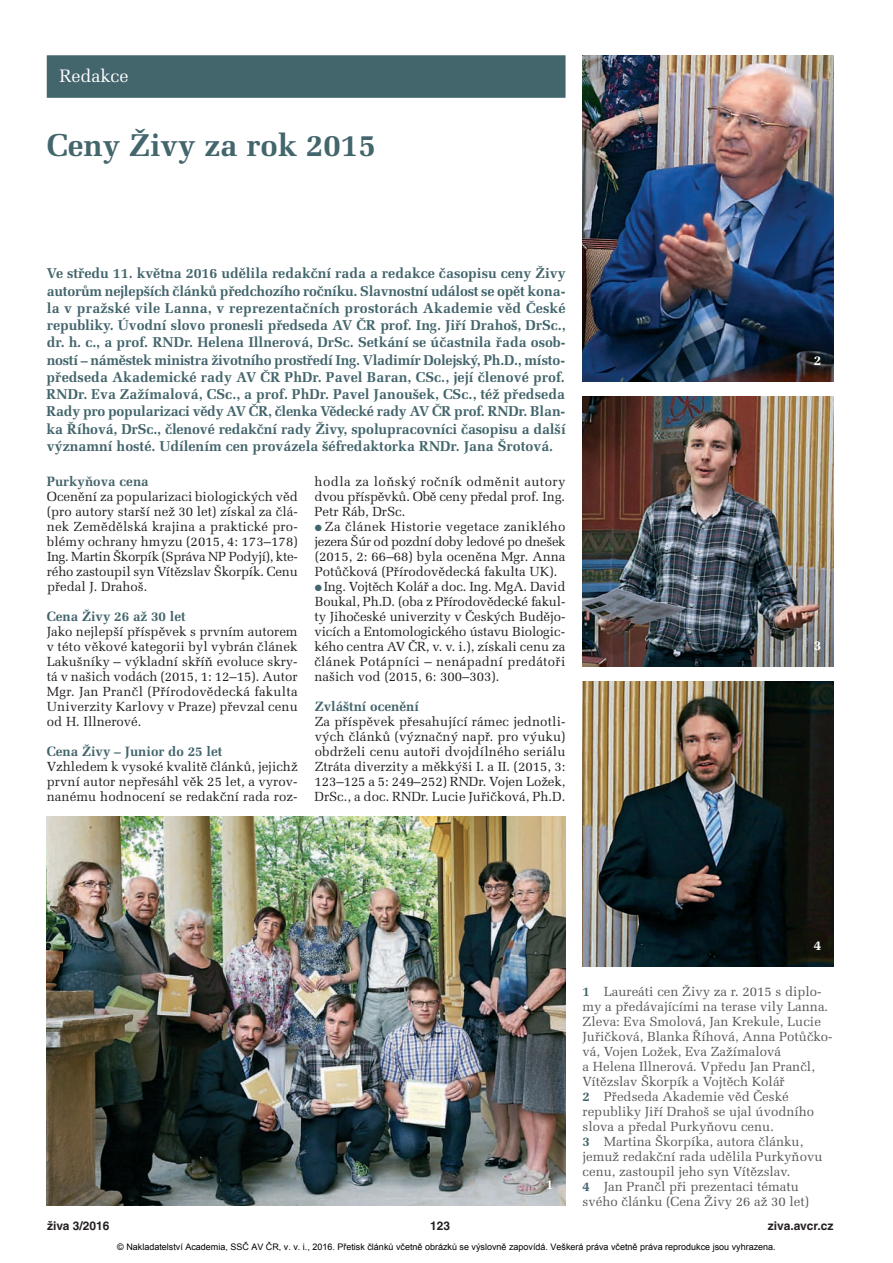
<style>
.page{position:relative;width:893px;height:1263px;background:#fff}
.page>*{position:absolute;margin:0;border:0;box-sizing:border-box;transform-origin:0 0}
.t1{font:700 31.5px "Melior CE";color:#43656c}
.t2{font:18px "Melior CE";color:#fff}
.t3{font:700 14.25px/17.2px "Melior CE";color:#43656c;text-align:justify}
.t4{font:700 13.5px "Melior CE";color:#43656c}
.t5{font:700 13.5px "Melior CE";color:#fff}
.t6{font:13.2px/15px "Melior CE";color:#231f20;text-align:justify}
.t7{font:13.2px/15px "Melior CE";color:#57585a}
.t8{font:700 12px "Helvetica CE";color:#231f20}
.t9{font:9px "Arial";color:#000}
.s1{color:#43656c}
.s2{font-weight:700;color:#43656c}
</style>
<div class="page">
<div style="left:47px;top:55px;width:519px;height:43px;background:#43656c"></div>
<img style="left:47px;top:816px;width:519px;height:389px">
<img style="left:583px;top:396px;width:250px;height:270px">
<img style="left:583px;top:681px;width:250px;height:285px">
<img style="left:583px;top:55px;width:250px;height:326px">
<h2 class="t2" style="left:60px;top:70px;width:71px">Redakce</h2>
<h1 class="t1" style="left:47px;top:134px;width:331px">Ceny Živy za rok 2015</h1>
<p class="t3" style="left:46px;top:266px;width:521px">Ve středu 11. května 2016 udělila redakční rada a redakce časopisu ceny Živy autorům nejlepších článků předchozího ročníku. Slavnostní událost se opět kona&shy;la v pražské vile Lanna, v reprezentačních prostorách Akademie věd České republiky. Úvodní slovo pronesli předseda AV ČR prof. Ing. Jiří Drahoš, DrSc., dr. h. c., a prof. RNDr. Helena Illnerová, DrSc. Setkání se účastnila řada osob&shy;ností – náměstek ministra životního prostředí Ing. Vladimír Dolejský, Ph.D., místo - předseda Akademické rady AV ČR PhDr. Pavel Baran, CSc., její členové prof.<br>RNDr. Eva Zažímalová, CSc., a prof. PhDr. Pavel Janoušek, CSc., též předseda Rady pro popularizaci vědy AV ČR, členka Vědecké rady AV ČR prof. RNDr. Blan&shy;ka Říhová, DrSc., členové redakční rady Živy, spolupracovníci časopisu a další významní hosté. Udílením cen provázela šéfredaktorka RNDr. Jana Šrotová.</p>
<p class="t4" style="left:47px;top:477px;width:104px">Purkyňova cena</p>
<p class="t6" style="left:47px;top:491px;width:253px">Ocenění za popularizaci biologických věd (pro autory starší než 30 let) získal za člá&shy;nek Zemědělská krajina a praktické pro&shy;blémy ochrany hmyzu (2015, 4: 173–178)<br>Ing. Martin Škorpík (Správa NP Podyjí), kte&shy;rého zastoupil syn Vítězslav Škorpík. Cenu předal J. Drahoš.</p>
<p class="t4" style="left:47px;top:612px;width:140px">Cena Živy 26 až 30 let</p>
<p class="t6" style="left:47px;top:626px;width:253px">Jako nejlepší příspěvek s prvním autorem v této věkové kategorii byl vybrán článek Lakušníky – výkladní skříň evoluce skry&shy;tá v našich vodách (2015, 1: 12–15). Autor Mgr. Jan Prančl (Přírodovědecká fakulta Univerzity Karlovy v Praze) převzal cenu od H. Illnerové.</p>
<p class="t4" style="left:47px;top:747px;width:177px">Cena Živy – Junior do 25 let</p>
<p class="t6" style="left:47px;top:761px;width:252px">Vzhledem k vysoké kvalitě článků, jejichž první autor nepřesáhl věk 25 let, a vyrov&shy;nanému hodnocení se redakční rada roz-</p>
<p class="t6" style="left:314px;top:476px;width:252px">hodla za loňský ročník odměnit autory dvou příspěvků. Obě ceny předal prof. Ing.<br>Petr Ráb, DrSc.</p>
<p class="t6" style="left:315px;top:521px;width:253px"><span class="s1">●</span> Za článek Historie vegetace zaniklého jezera Šúr od pozdní doby ledové po dnešek (2015, 2: 66–68) byla oceněna Mgr. Anna Potůčková (Přírodovědecká fakulta UK).</p>
<p class="t6" style="left:314px;top:581px;width:253px"><span class="s1">●</span> Ing. Vojtěch Kolář a doc. Ing. MgA. David Boukal, Ph.D. (oba z Přírodovědecké fakul&shy;ty Jihočeské univerzity v Českých Budějo&shy;vicích a Entomologického ústavu Biologic&shy;kého centra AV ČR, v. v. i.), získali cenu za článek Potápníci – nenápadní predátoři našich vod (2015, 6: 300–303).</p>
<p class="t4" style="left:315px;top:702px;width:106px">Zvláštní ocenění</p>
<p class="t6" style="left:314px;top:716px;width:253px">Za příspěvek přesahující rámec jednotli&shy;vých článků (význačný např. pro výuku) obdrželi cenu autoři dvojdílného seriálu Ztráta diverzity a měkkýši I. a II. (2015, 3:<br>123–125 a 5: 249–252) RNDr. Vojen Ložek, DrSc., a doc. RNDr. Lucie Juřičková, Ph.D.</p>
<p class="t5" style="left:814px;top:356px;width:9px">2</p>
<p class="t5" style="left:814px;top:641px;width:9px">3</p>
<p class="t5" style="left:546px;top:1180px;width:9px">1</p>
<p class="t5" style="left:814px;top:941px;width:9px">4</p>
<p class="t7" style="left:583px;top:986px;width:252px"><span class="s2">1</span> Laureáti cen Živy za r. 2015 s diplo&shy;my a předávajícími na terase vily Lanna.<br>Zleva: Eva Smolová, Jan Krekule, Lucie Juřičková, Blanka Říhová, Anna Potůčko&shy;vá, Vojen Ložek, Eva Zažímalová<br>a Helena Illnerová. Vpředu Jan Prančl, Vítězslav Škorpík a Vojtěch Kolář<br><span class="s2">2</span> Předseda Akademie věd České republiky Jiří Drahoš se ujal úvodního slova a předal Purkyňovu cenu.<br><span class="s2">3</span> Martina Škorpíka, autora článku, jemuž redakční rada udělila Purkyňovu cenu, zastoupil jeho syn Vítězslav.<br><span class="s2">4</span> Jan Prančl při prezentaci tématu svého článku (Cena Živy 26 až 30 let)</p>
<p class="t8" style="left:47px;top:1221px;width:64px">živa 3/2016</p>
<p class="t8" style="left:430px;top:1221px;width:22px">123</p>
<p class="t8" style="left:768px;top:1221px;width:67px">ziva.avcr.cz</p>
<p class="t9" style="left:117px;top:1241px;width:660px">© Nakladatelství Academia, SSČ AV ČR, v. v. i., 2016. Přetisk článků včetně obrázků se výslovně zapovídá. Veškerá práva včetně práva reprodukce jsou vyhrazena.</p>
</div>
